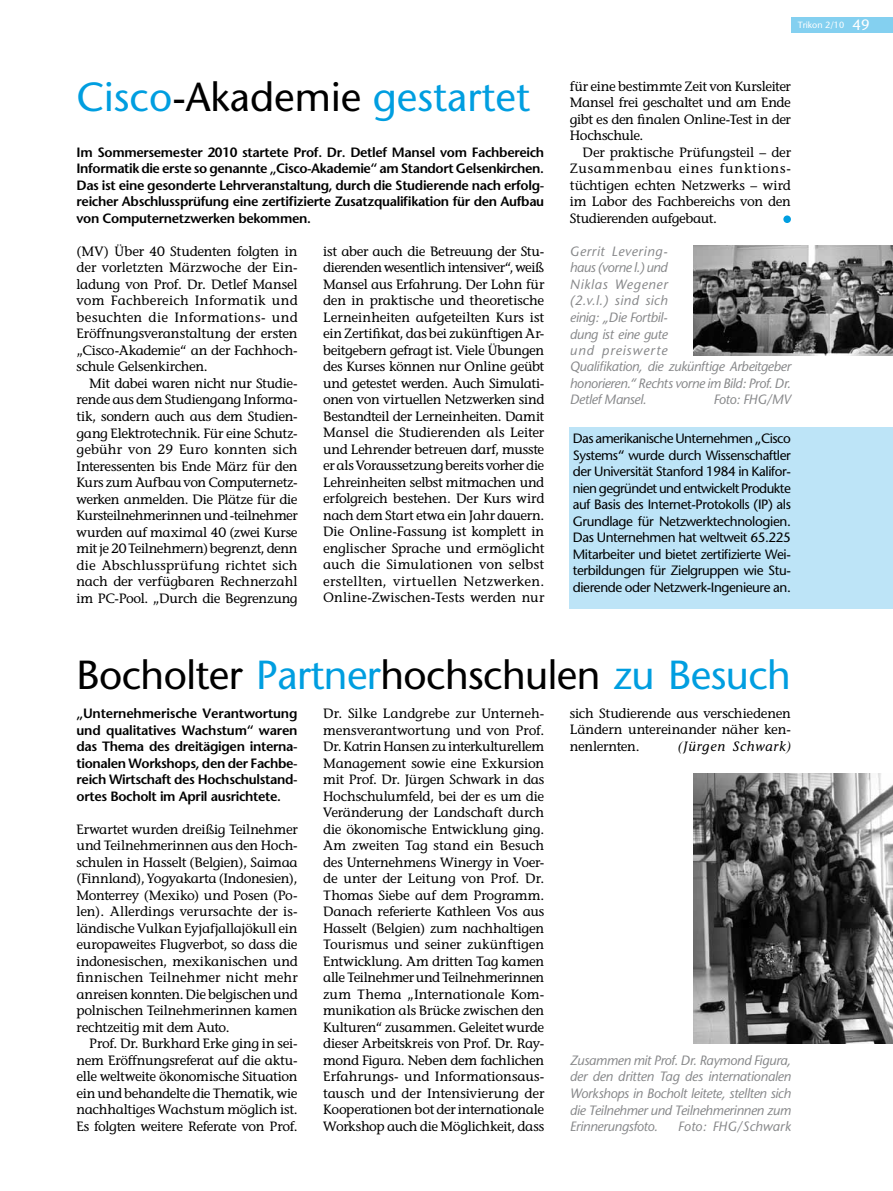
<style>
.page{position:relative;width:893px;height:1191px;background:#fff}
.page>*{position:absolute;margin:0;border:0;box-sizing:border-box;transform-origin:0 0}
.t1{font:40.5px "Stone Sans";letter-spacing:-.015em;color:#000}
.t2{font:40.5px "Stone Sans";color:#009ee0}
.t3{font:13.5px/16.5px "Stone Informal";letter-spacing:-.02em;color:#000;text-align:justify}
.t4{font:600 13.5px/16.5px "Stone Sans";letter-spacing:-.025em;color:#000;text-align:justify}
.t5{font:italic 13.5px/16.5px "Stone Sans";letter-spacing:-.025em;color:#87888a;text-align:justify}
.t6{font:13.5px/16.5px "Stone Sans";letter-spacing:-.03em;color:#000;text-align:justify}
.t7{font:italic 13.5px "Stone Sans";letter-spacing:.01em;color:#87888a}
.t8{font:italic 13.5px "Stone Informal";letter-spacing:.055em;color:#000}
.t9{font:9px "Stone Sans";color:#fff}
.s1{color:#000}
.s2{font-size:15px}
.s3{color:#009ee0}
</style>
<div class="page">
<div style="left:791px;top:17px;width:102px;height:16px;background:#84d0f0"></div>
<img style="left:693px;top:774px;width:200px;height:269px">
<div style="left:570px;top:427px;width:323px;height:182px;background:#bde4f7"></div>
<div style="left:783px;top:215px;width:8px;height:8px;background:#009ee0;border-radius:50%"></div>
<img style="left:693px;top:246px;width:200px;height:110px">
<h1 class="t2" style="left:77px;top:73px;width:455px">Cisco<span class="s1">-Akademie</span> gestartet</h1>
<p class="t4" style="left:77px;top:144px;width:469px">Im Sommersemester 2010 startete Prof. Dr. Detlef Mansel vom Fachbereich Informatik die erste so genannte „Cisco-Akademie“ am Standort Gelsenkirchen.<br>Das ist eine gesonderte Lehrveranstaltung, durch die Studierende nach erfolg&shy;reicher Abschlussprüfung eine zertifizierte Zusatzqualifikation für den Aufbau von Computernetzwerken bekommen.</p>
<p class="t3" style="left:77px;top:243px;width:223px">(MV) Über 40 Studenten folgten in der vorletzten Märzwoche der Ein&shy;ladung von Prof. Dr. Detlef Mansel vom Fachbereich Informatik und besuchten die Informations- und Eröffnungsveranstaltung der ersten „Cisco-Akademie“ an der Fachhoch&shy;schule Gelsenkirchen.</p>
<p class="t3" style="left:77px;top:375px;width:223px;text-indent:13px">Mit dabei waren nicht nur Studie&shy;rende aus dem Studiengang Informa&shy;tik, sondern auch aus dem Studien&shy;gang Elektrotechnik. Für eine Schutz&shy;gebühr von 29 Euro konnten sich Interessenten bis Ende März für den Kurs zum Aufbau von Computernetz&shy;werken anmelden. Die Plätze für die Kursteilnehmerinnen und -teilnehmer wurden auf maximal 40 (zwei Kurse mit je 20 Teilnehmern) begrenzt, denn die Abschlussprüfung richtet sich nach der verfügbaren Rechnerzahl im PC-Pool. „Durch die Begrenzung</p>
<p class="t3" style="left:323px;top:243px;width:223px">ist aber auch die Betreuung der Stu&shy;dierenden wesentlich intensiver“, weiß Mansel aus Erfahrung. Der Lohn für den in praktische und theoretische Lerneinheiten aufgeteilten Kurs ist ein Zertifikat, das bei zukünftigen Ar&shy;beitgebern gefragt ist. Viele Übungen des Kurses können nur Online geübt und getestet werden. Auch Simulati&shy;onen von virtuellen Netzwerken sind Bestandteil der Lerneinheiten. Damit Mansel die Studierenden als Leiter und Lehrender betreuen darf, musste er als Voraussetzung bereits vorher die Lehreinheiten selbst mitmachen und erfolgreich bestehen. Der Kurs wird nach dem Start etwa ein Jahr dauern.<br>Die Online-Fassung ist komplett in englischer Sprache und ermöglicht auch die Simulationen von selbst erstellten, virtuellen Netzwerken.<br>Online-Zwischen-Tests werden nur</p>
<p class="t9" style="left:798px;top:19px;width:73px">Trikon 2/10 <span class="s2">49</span></p>
<p class="t3" style="left:570px;top:78px;width:223px">für eine bestimmte Zeit von Kursleiter Mansel frei geschaltet und am Ende gibt es den finalen Online-Test in der Hochschule.</p>
<p class="t3" style="left:570px;top:144px;width:223px;text-indent:13px">Der praktische Prüfungsteil – der Zusammenbau eines funktions&shy;tüchtigen echten Netzwerks – wird im Labor des Fachbereichs von den Studierenden aufgebaut.</p>
<p class="t5" style="left:570px;top:243px;width:99px">Gerrit Levering&shy;haus (vorne l.) und Niklas Wegener (2.v.l.) sind sich einig: „Die Fortbil&shy;dung ist eine gute und preiswerte</p>
<p class="t5" style="left:570px;top:358px;width:223px">Qualifikation, die zukünftige Arbeitgeber honorieren.“ Rechts vorne im Bild: Prof. Dr.<br>Detlef Mansel.</p>
<p class="t5" style="left:713px;top:391px;width:79px">Foto: FHG/MV</p>
<p class="t6" style="left:573px;top:430px;width:220px">Das amerikanische Unternehmen „Cisco Systems“ wurde durch Wissenschaftler der Universität Stanford 1984 in Kalifor&shy;nien gegründet und entwickelt Produkte auf Basis des Internet-Protokolls (IP) als Grundlage für Netzwerktechnologien.<br>Das Unternehmen hat weltweit 65.225<br>Mitarbeiter und bietet zertifizierte Wei&shy;terbildungen für Zielgruppen wie Stu&shy;dierende oder Netzwerk-Ingenieure an.</p>
<h1 class="t1" style="left:77px;top:650px;width:716px">Bocholter <span class="s3">Partner</span>hochschulen <span class="s3">zu Besuch</span></h1>
<p class="t4" style="left:77px;top:705px;width:223px">„Unternehmerische Verantwortung und qualitatives Wachstum“ waren das Thema des dreitägigen interna&shy;tionalen Workshops, den der Fachbe&shy;reich Wirtschaft des Hochschulstand&shy;ortes Bocholt im April ausrichtete.</p>
<p class="t3" style="left:323px;top:705px;width:223px">Dr. Silke Landgrebe zur Unterneh&shy;mensverantwortung und von Prof.<br>Dr. Katrin Hansen zu interkulturellem Management sowie eine Exkursion mit Prof. Dr. Jürgen Schwark in das Hochschulumfeld, bei der es um die Veränderung der Landschaft durch die ökonomische Entwicklung ging.<br>Am zweiten Tag stand ein Besuch des Unternehmens Winergy in Voer&shy;de unter der Leitung von Prof. Dr.<br>Thomas Siebe auf dem Programm.<br>Danach referierte Kathleen Vos aus Hasselt (Belgien) zum nachhaltigen Tourismus und seiner zukünftigen Entwicklung. Am dritten Tag kamen alle Teilnehmer und Teilnehmerinnen zum Thema „Internationale Kom&shy;munikation als Brücke zwischen den Kulturen“ zusammen. Geleitet wurde dieser Arbeitskreis von Prof. Dr. Ray&shy;mond Figura. Neben dem fachlichen Erfahrungs- und Informationsaus&shy;tausch und der Intensivierung der Kooperationen bot der internationale Workshop auch die Möglichkeit, dass</p>
<p class="t3" style="left:570px;top:705px;width:223px">sich Studierende aus verschiedenen Ländern untereinander näher ken&shy;nenlernten.</p>
<p class="t8" style="left:678px;top:738px;width:115px">(Jürgen Schwark)</p>
<p class="t3" style="left:77px;top:820px;width:223px">Erwartet wurden dreißig Teilnehmer und Teilnehmerinnen aus den Hoch&shy;schulen in Hasselt (Belgien), Saimaa (Finnland), Yogyakarta (Indonesien), Monterrey (Mexiko) und Posen (Po&shy;len). Allerdings verursachte der is&shy;ländische Vulkan Eyjafjallajökull ein europaweites Flugverbot, so dass die indonesischen, mexikanischen und finnischen Teilnehmer nicht mehr anreisen konnten. Die belgischen und polnischen Teilnehmerinnen kamen rechtzeitig mit dem Auto.</p>
<p class="t3" style="left:77px;top:1035px;width:223px;text-indent:13px">Prof. Dr. Burkhard Erke ging in sei&shy;nem Eröffnungsreferat auf die aktu&shy;elle weltweite ökonomische Situation ein und behandelte die Thematik, wie nachhaltiges Wachstum möglich ist.<br>Es folgten weitere Referate von Prof.</p>
<p class="t5" style="left:570px;top:1052px;width:223px">Zusammen mit Prof. Dr. Raymond Figura, der den dritten Tag des internationalen Workshops in Bocholt leitete, stellten sich die Teilnehmer und Teilnehmerinnen zum Erinnerungsfoto.</p>
<p class="t7" style="left:678px;top:1118px;width:115px">Foto: FHG/Schwark</p>
</div>
